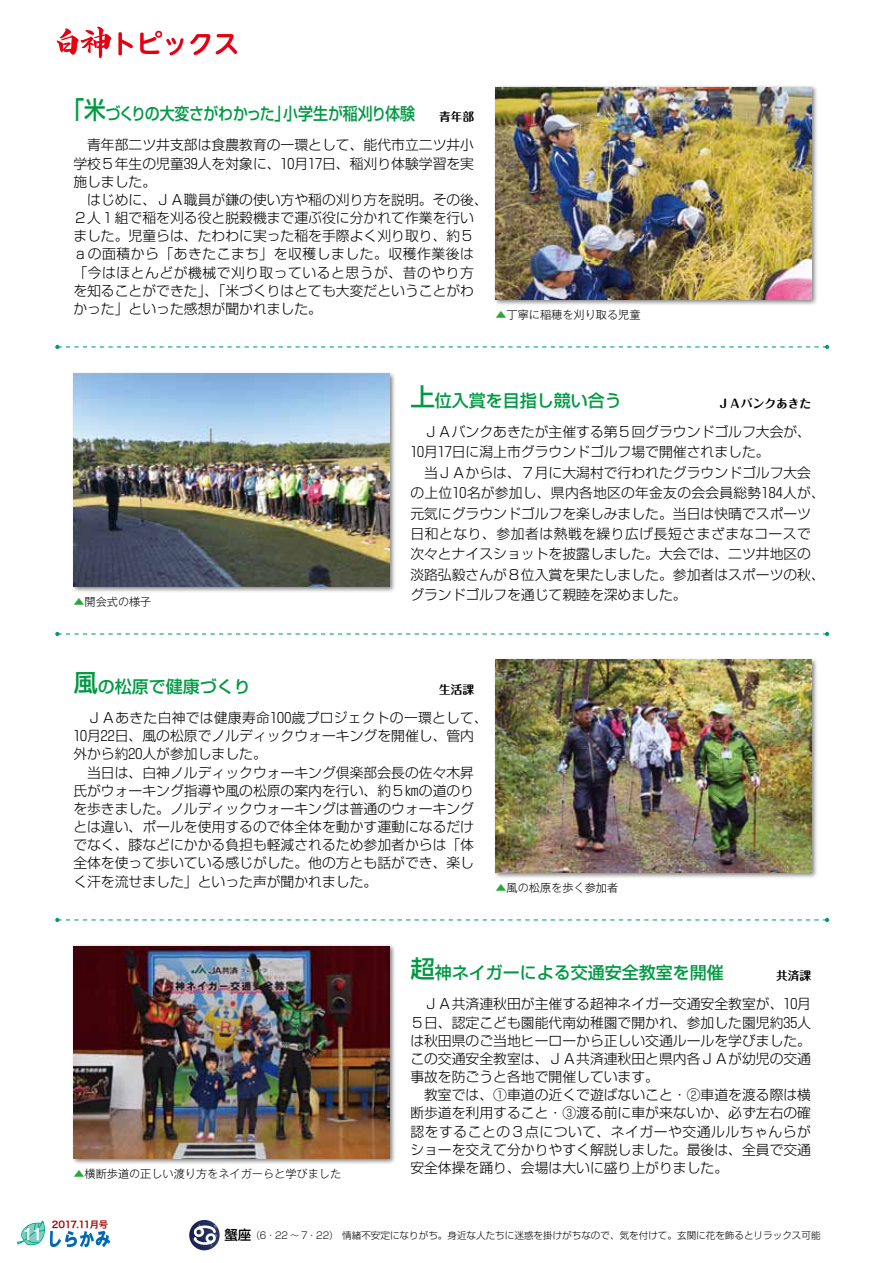
<style>
.page{position:relative;width:893px;height:1263px;background:#fff}
.page>*{position:absolute;margin:0;border:0;box-sizing:border-box;transform-origin:0 0}
.t1{font:500 16.95px "Shin Go Pr 6 N";color:#094}
.t2{font:500 16.95px "Shin Go Pr 6 N";letter-spacing:-.02em;color:#094;scale:.88 1}
.t3{font:700 14.85px "Capie N Std De";color:#fff}
.t4{font:300 13.8px/18.1px "Shin Go Pr 6 N";color:#000}
.t5{font:700 11.7px "Maru Fo Pro";color:#000}
.t6{font:300 11.1px "Gothic MB101 Pr 6 N";color:#000}
.t7{font:300 9.6px "Shin Go Pr 6 N";color:#000;scale:.9 1}
.t8{font:9.3px "Hira Sans Old Std W6";letter-spacing:-.06em;color:#a40000}
.s1{font-size:24.45px}
.s2{color:#2aa738}
.s3{font-weight:500;font-size:13.5px}
</style>
<div class="page">
<svg style="left:56px;top:26px;width:182px;height:33px"></svg>
<svg style="left:55px;top:632px;width:774px;height:4px"></svg>
<svg style="left:55px;top:345px;width:774px;height:4px"></svg>
<svg style="left:55px;top:918px;width:774px;height:4px"></svg>
<div style="left:71px;top:943px;width:325px;height:222px;background:#000;opacity:.5"></div>
<img style="left:73px;top:946px;width:316px;height:213px">
<div style="left:493px;top:85px;width:325px;height:222px;background:#000;opacity:.5"></div>
<img style="left:495px;top:87px;width:316px;height:213px">
<div style="left:71px;top:371px;width:325px;height:222px;background:#000;opacity:.5"></div>
<img style="left:73px;top:373px;width:316px;height:213px">
<div style="left:493px;top:657px;width:325px;height:222px;background:#000;opacity:.5"></div>
<img style="left:495px;top:660px;width:316px;height:212px">
<svg style="left:189px;top:1220px;width:31px;height:30px"></svg>
<svg style="left:189px;top:1222px;width:29px;height:26px"></svg>
<svg style="left:17px;top:1220px;width:94px;height:27px"></svg>
<p class="t2" style="left:73px;top:100px;width:390px"><span class="s1">「米</span>づくりの大変さがわかった」小学生が稲刈り体験</p>
<p class="t4" style="left:73px;top:135px;width:416px">　青年部二ツ井支部は食農教育の一環として、能代市立二ツ井小学校５年生の児童３９人を対象に、１０月１７日、稲刈り体験学習を実施しました。<br>　はじめに、ＪＡ職員が鎌の使い方や稲の刈り方を説明。その後、<br>２人１組で稲を刈る役と脱穀機まで運ぶ役に分かれて作業を行いました。児童らは、たわわに実った稲を手際よく刈り取り、約５ａの面積から「あきたこまち」を収穫しました。収穫作業後は「今はほとんどが機械で刈り取っていると思うが、昔のやり方を知ることができた」、「米づくりはとても大変だということがわかった」といった感想が聞かれました。</p>
<p class="t5" style="left:439px;top:108px;width:37px">青年部</p>
<p class="t6" style="left:495px;top:306px;width:147px"><span class="s2">▲</span>丁寧に稲穂を刈り取る児童</p>
<p class="t6" style="left:73px;top:592px;width:80px"><span class="s2">▲</span>開会式の様子</p>
<p class="t1" style="left:410px;top:386px;width:213px"><span class="s1">上</span>位入賞を目指し競い合う</p>
<p class="t4" style="left:410px;top:420px;width:416px;line-height:20.4px">　ＪＡバンクあきたが主催する第５回グラウンドゴルフ大会が、<br>１０月１７日に潟上市グラウンドゴルフ場で開催されました。<br>　当ＪＡからは、７月に大潟村で行われたグラウンドゴルフ大会の上位１０名が参加し、県内各地区の年金友の会会員総勢１８４人が、元気にグラウンドゴルフを楽しみました。当日は快晴でスポーツ日和となり、参加者は熱戦を繰り広げ長短さまざまなコースで次々とナイスショットを披露しました。大会では、二ツ井地区の淡路弘毅さんが８位入賞を果たしました。参加者はスポーツの秋、グランドゴルフを通じて親睦を深めました。</p>
<p class="t5" style="left:718px;top:394px;width:95px">ＪＡバンクあきた</p>
<p class="t1" style="left:73px;top:672px;width:179px"><span class="s1">風</span>の松原で健康づくり</p>
<p class="t4" style="left:73px;top:707px;width:416px">　ＪＡあきた白神では健康寿命１００歳プロジェクトの一環として、<br>１０月２２日、風の松原でノルディックウォーキングを開催し、管内外から約２０人が参加しました。<br>　当日は、白神ノルディックウォーキング倶楽部会長の佐々木昇氏がウォーキング指導や風の松原の案内を行い、約５㎞の道のりを歩きました。ノルディックウォーキングは普通のウォーキングとは違い、ポールを使用するので体全体を動かす運動になるだけでなく、膝などにかかる負担も軽減されるため参加者からは「体全体を使って歩いている感じがした。他の方とも話ができ、楽しく汗を流せました」といった声が聞かれました。</p>
<p class="t5" style="left:439px;top:680px;width:37px">生活課</p>
<p class="t6" style="left:495px;top:878px;width:124px"><span class="s2">▲</span>風の松原を歩く参加者</p>
<p class="t6" style="left:73px;top:1165px;width:269px"><span class="s2">▲</span>横断歩道の正しい渡り方をネイガーらと学びました</p>
<p class="t1" style="left:410px;top:959px;width:315px"><span class="s1">超</span>神ネイガーによる交通安全教室を開催</p>
<p class="t4" style="left:410px;top:994px;width:402px">　ＪＡ共済連秋田が主催する超神ネイガー交通安全教室が、１０月<br>５日、認定こども園能代南幼稚園で開かれ、参加した園児約３５人は秋田県のご当地ヒーローから正しい交通ルールを学びました。この交通安全教室は、ＪＡ共済連秋田と県内各ＪＡが幼児の交通事故を防ごうと各地で開催しています。<br>　教室では、①車道の近くで遊ばないこと・②車道を渡る際は横断歩道を利用すること・③渡る前に車が来ないか、必ず左右の確認をすることの３点について、ネイガーや交通ルルちゃんらがショーを交えて分かりやすく解説しました。最後は、全員で交通安全体操を踊り、会場は大いに盛り上がりました。</p>
<p class="t5" style="left:776px;top:966px;width:37px">共済課</p>
<p class="t8" style="left:52px;top:1217px;width:58px">2017.11月号</p>
<p class="t3" style="left:23px;top:1223px;width:20px">11</p>
<p class="t7" style="left:224px;top:1227px;width:664px"><span class="s3">蟹座</span>（6・22 〜 7・22）　情緒不安定になりがち。身近な人たちに迷惑を掛けがちなので、気を付けて。玄関に花を飾るとリラックス可能</p>
</div>
